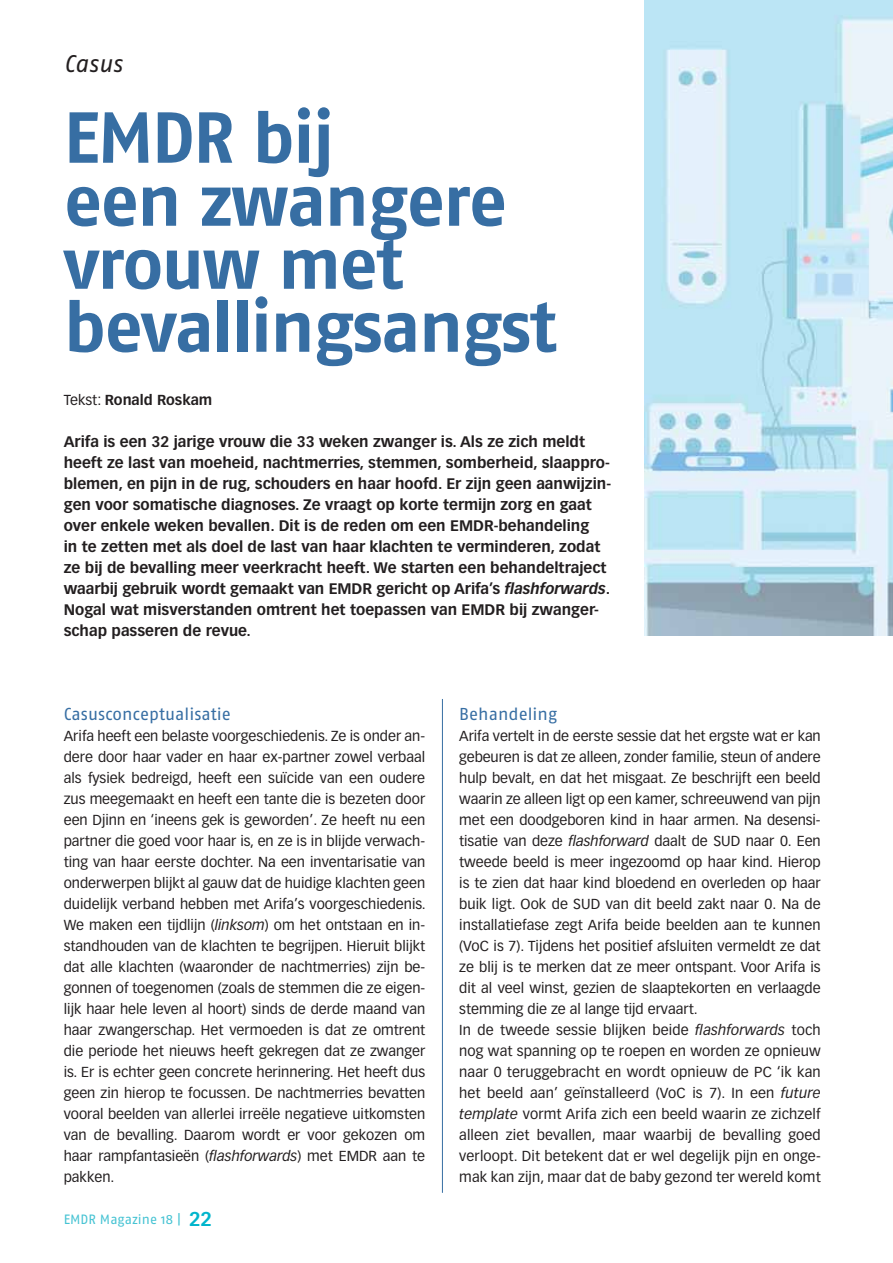
<style>
.page{position:relative;width:893px;height:1263px;background:#fff}
.page>*{position:absolute;margin:0;border:0;box-sizing:border-box;transform-origin:0 0}
.t1{font:700 72px/63px "Fago No";letter-spacing:-.025em;color:#376ea3}
.t2{font:italic 24px "Fago No";color:#231f20}
.t3{font:17.25px "Fago No";color:#376ea3}
.t4{font:700 15px/21px "Vectora LH";color:#231f20}
.t5{font:14.25px/21px "Vectora LH";color:#231f20;text-align:justify}
.t6{font:700 14.25px "Vectora LH";color:#231f20}
.t7{font:13.5px "Fago No";color:#46c3d3}
.s1{font-weight:400}
.s2{font-style:italic}
.s3{font-family:"Vectora LH";font-weight:700;font-size:19.5px;color:#00b5cc}
</style>
<div class="page">
<hr style="left:442px;top:699px;width:1px;height:494px;background:#376ea3">
<img style="left:644px;top:0;width:249px;height:636px">
<h2 class="t2" style="left:64px;top:53px;width:60px">Casus</h2>
<h1 class="t1" style="left:64px;top:112px;width:495px">EMDR bij<br>een zwangere vrouw met bevallingsangst</h1>
<p class="t6" style="left:64px;top:393px;width:150px"><span class="s1">Tekst:</span> Ronald Roskam</p>
<p class="t4" style="left:64px;top:432px;width:549px">Arifa is een 32 jarige vrouw die 33 weken zwanger is. Als ze zich meldt heeft ze last van moeheid, nachtmerries, stemmen, somberheid, slaappro&shy;blemen, en pijn in de rug, schouders en haar hoofd. Er zijn geen aanwijzin&shy;gen voor somatische diagnoses. Ze vraagt op korte termijn zorg en gaat over enkele weken bevallen. Dit is de reden om een EMDR-behandeling<br>in te zetten met als doel de last van haar klachten te verminderen, zodat ze bij de bevalling meer veerkracht heeft. We starten een behandeltraject waarbij gebruik wordt gemaakt van EMDR gericht op Arifa’s <span class="s2">flashforwards</span>.<br>Nogal wat misverstanden omtrent het toepassen van EMDR bij zwanger&shy;schap passeren de revue.</p>
<p class="t3" style="left:64px;top:706px;width:169px">Casusconceptualisatie</p>
<p class="t5" style="left:64px;top:726px;width:363px">Arifa heeft een belaste voorgeschiedenis. Ze is onder an&shy;dere door haar vader en haar ex-partner zowel verbaal als fysiek bedreigd, heeft een suïcide van een oudere zus meegemaakt en heeft een tante die is bezeten door een Djinn en ‘ineens gek is geworden’. Ze heeft nu een partner die goed voor haar is, en ze is in blijde verwach&shy;ting van haar eerste dochter. Na een inventarisatie van onderwerpen blijkt al gauw dat de huidige klachten geen duidelijk verband hebben met Arifa’s voorgeschiedenis.<br>We maken een tijdlijn (<span class="s2">linksom</span>) om het ontstaan en in&shy;standhouden van de klachten te begrijpen. Hieruit blijkt dat alle klachten (waaronder de nachtmerries) zijn be&shy;gonnen of toegenomen (zoals de stemmen die ze eigen&shy;lijk haar hele leven al hoort) sinds de derde maand van haar zwangerschap. Het vermoeden is dat ze omtrent die periode het nieuws heeft gekregen dat ze zwanger is. Er is echter geen concrete herinnering. Het heeft dus geen zin hierop te focussen. De nachtmerries bevatten vooral beelden van allerlei irreële negatieve uitkomsten van de bevalling. Daarom wordt er voor gekozen om haar rampfantasieën (<span class="s2">flashforwards</span>) met EMDR aan te pakken.</p>
<p class="t7" style="left:64px;top:1213px;width:150px">EMDR Magazine 18 | <span class="s3">22</span></p>
<p class="t3" style="left:459px;top:706px;width:99px">Behandeling</p>
<p class="t5" style="left:459px;top:726px;width:363px;text-align:left">Arifa vertelt in de eerste sessie dat het ergste wat er kan gebeuren is dat ze alleen, zonder familie, steun of andere hulp bevalt, en dat het misgaat. Ze beschrijft een beeld waarin ze alleen ligt op een kamer, schreeuwend van pijn met een doodgeboren kind in haar armen. Na desensi&shy;tisatie van deze <span class="s2">flashforward</span> daalt de SUD naar 0. Een tweede beeld is meer ingezoomd op haar kind. Hierop is te zien dat haar kind bloedend en overleden op haar buik ligt. Ook de SUD van dit beeld zakt naar 0. Na de installatiefase zegt Arifa beide beelden aan te kunnen (VoC is 7). Tijdens het positief afsluiten vermeldt ze dat ze blij is te merken dat ze meer ontspant. Voor Arifa is dit al veel winst, gezien de slaaptekorten en verlaagde stemming die ze al lange tijd ervaart.<br>In de tweede sessie blijken beide <span class="s2">flashforwards</span> toch nog wat spanning op te roepen en worden ze opnieuw naar 0 teruggebracht en wordt opnieuw de PC ‘ik kan het beeld aan’ geïnstalleerd (VoC is 7). In een <span class="s2">future template</span> vormt Arifa zich een beeld waarin ze zichzelf alleen ziet bevallen, maar waarbij de bevalling goed verloopt. Dit betekent dat er wel degelijk pijn en onge&shy;mak kan zijn, maar dat de baby gezond ter wereld komt</p>
</div>
